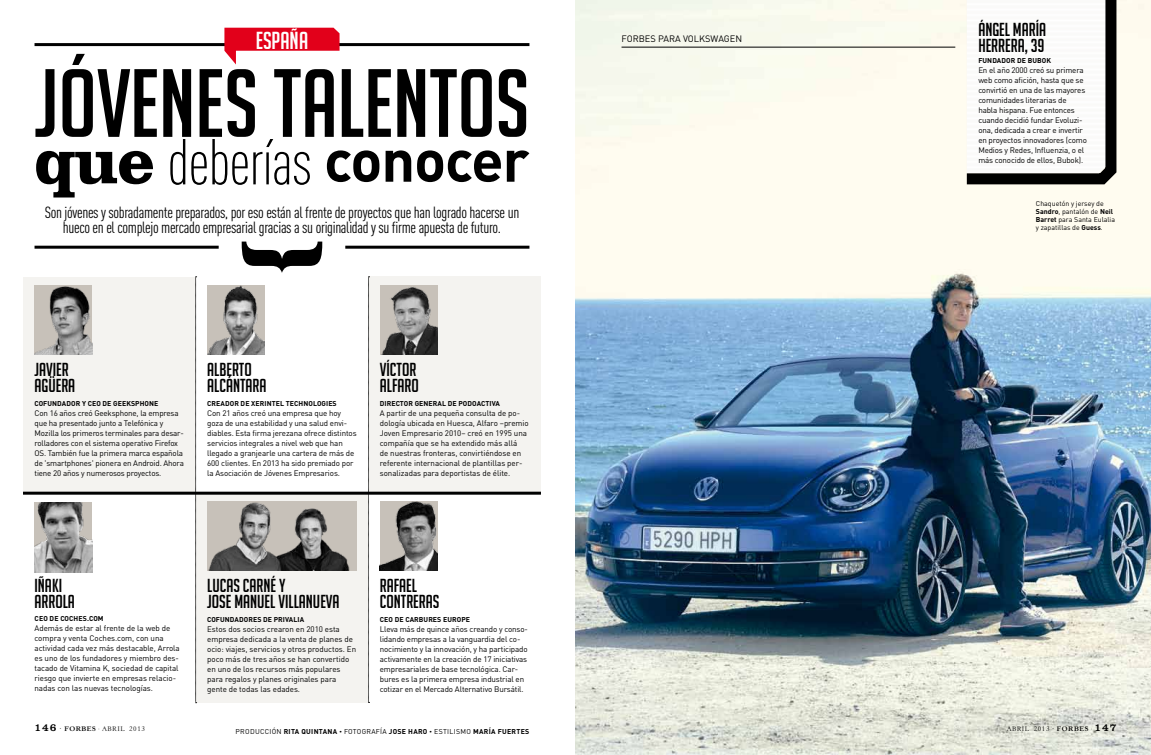
<style>
.page{position:relative;width:1151px;height:755px;background:#fff}
.page>*{position:absolute;margin:0;border:0;box-sizing:border-box;transform-origin:0 0}
.t1{font:94.2px "Big Noodle Titling";color:#000}
.t2{font:300 63.6px "DIN Cond";letter-spacing:-.02em;color:#000}
.t3{font:24px "Big Noodle Titling";color:#fff}
.t4{font:18.3px/16px "Big Noodle Titling";color:#000}
.t5{font:16px/15px "DIN Cond";letter-spacing:-.02em;color:#000;text-align:center}
.t6{font:9.2px "DIN Pro";color:#000}
.t7{font:8px/10px "DIN Pro";letter-spacing:-.015em;color:#000}
.t8{font:700 7px "DIN Pro";letter-spacing:.01em;color:#000}
.t9{font:7px/8px "DIN Pro";color:#000}
.t10{font:7px "DIN Pro";letter-spacing:.04em;color:#000}
.t11{font:700 7px "DIN Pro";letter-spacing:.04em;color:#000}
.t12{font:700 6.5px "Horley Old Style";letter-spacing:.08em;color:#000}
.s1{font-family:"Clarendon";font-weight:700;font-size:67px}
.s2{font-family:"DIN Pro";font-weight:700;font-size:59.2px}
.s3{font-family:"Clarendon";font-weight:400;font-size:11px}
.s4{font-weight:400;font-size:8px}
.s5{font-weight:400;font-size:6px}
.s6{font-weight:400}
.s7{font-weight:400;font-size:7px}
.s8{font-weight:700}
.s9{font-family:"Horley Old Style"}
</style>
<div class="page">
<div style="left:23px;top:276px;width:173px;height:217px;background:#f4f3f0"></div>
<div style="left:196px;top:492px;width:172px;height:210px;background:#f4f3f0"></div>
<div style="left:368px;top:276px;width:173px;height:216px;background:#f4f3f0"></div>
<img style="left:575px;top:0;width:576px;height:754px">
<svg style="left:956px;top:0;width:166px;height:190px"></svg>
<img style="left:35px;top:502px;width:57px;height:69px">
<img style="left:207px;top:285px;width:58px;height:69px">
<img style="left:35px;top:285px;width:57px;height:69px">
<img style="left:207px;top:501px;width:150px;height:69px">
<img style="left:380px;top:285px;width:57px;height:69px">
<img style="left:380px;top:501px;width:57px;height:69px">
<hr style="left:35px;top:245px;width:184px;height:3px;background:#000">
<hr style="left:35px;top:43px;width:494px;height:3px;background:#000">
<hr style="left:345px;top:245px;width:184px;height:3px;background:#000">
<svg style="left:195px;top:276px;width:2px;height:427px"></svg>
<svg style="left:368px;top:276px;width:2px;height:426px"></svg>
<svg style="left:242px;top:241px;width:80px;height:31px"></svg>
<svg style="left:224px;top:28px;width:116px;height:36px"></svg>
<hr style="left:23px;top:491px;width:518px;height:3px;background:#000">
<hr style="left:621px;top:47px;width:334px;height:1px;background:#000">
<h3 class="t3" style="left:256px;top:27px;width:52px">ESPAÑA</h3>
<h1 class="t1" style="left:35px;top:52px;width:496px">JÓVENES TALENTOS</h1>
<h2 class="t2" style="left:35px;top:125px;width:496px"><span class="s1">que</span> deberías <span class="s2">CONOCER</span></h2>
<h3 class="t5" style="left:45px;top:204px;width:476px">Son jóvenes y sobradamente preparados, por eso están al frente de proyectos que han logrado hacerse un hueco en el complejo mercado empresarial gracias a su originalidad y su firme apuesta de futuro.</h3>
<h3 class="t4" style="left:35px;top:361px;width:42px">JAVIER<br>AGÜERA</h3>
<h3 class="t4" style="left:207px;top:361px;width:61px">ALBERTO<br>ALCÁNTARA</h3>
<p class="t8" style="left:35px;top:398px;width:124px">COFUNDADOR Y CEO DE GEEKSPHONE</p>
<p class="t7" style="left:35px;top:407px;width:151px">Con 16 años creó Geeksphone, la empresa que ha presentado junto a Telefónica y Mozilla los primeros terminales para desar&shy;rolladores con el sistema operativo Firefox OS. También fue la primera marca española de 'smartphones' pionera en Android. Ahora tiene 20 años y numerosos proyectos.</p>
<p class="t8" style="left:207px;top:398px;width:131px">CREADOR DE XERINTEL TECHNOLOGIES</p>
<p class="t7" style="left:207px;top:407px;width:151px">Con 21 años creó una empresa que hoy goza de una estabilidad y una salud envi&shy;diables. Esta firma jerezana ofrece distintos servicios integrales a nivel web que han llegado a granjearle una cartera de más de 600 clientes. En 2013 ha sido premiado por la Asociación de Jóvenes Empresarios.</p>
<h3 class="t4" style="left:380px;top:361px;width:41px">VÍCTOR<br>ALFARO</h3>
<p class="t8" style="left:380px;top:398px;width:122px">DIRECTOR GENERAL DE PODOACTIVA</p>
<p class="t7" style="left:380px;top:407px;width:150px">A partir de una pequeña consulta de po&shy;dología ubicada en Huesca, Alfaro –premio Joven Empresario 2010– creó en 1995 una compañía que se ha extendido más allá<br>de nuestras fronteras, convirtiéndose en referente internacional de plantillas per&shy;sonalizadas para deportistas de élite.</p>
<h3 class="t4" style="left:35px;top:577px;width:42px">IÑAKI<br>ARROLA</h3>
<p class="t8" style="left:35px;top:613px;width:31px">CEO DE COC</p>
<p class="t8" style="left:74px;top:613px;width:32px">HES.COM</p>
<p class="t7" style="left:35px;top:622px;width:147px">Además de estar al frente de la web de compra y venta Coches.com, con una actividad cada vez más destacable, Arrola es uno de los fundadores y miembro des&shy;tacado de Vitamina K, sociedad de capital riesgo que invierte en empresas relacio&shy;nadas con las nuevas tecnologías.</p>
<h3 class="t4" style="left:207px;top:577px;width:134px">LUCAS CARNÉ Y<br>JOSE MANUEL VILLANUEVA</h3>
<p class="t8" style="left:207px;top:613px;width:99px">COFUNDADORES DE PRIVALIA</p>
<p class="t7" style="left:207px;top:623px;width:150px">Estos dos socios crearon en 2010 esta empresa dedicada a la venta de planes de ocio: viajes, servicios y otros productos. En poco más de tres años se han convertido en uno de los recursos más populares para regalos y planes originales para gente de todas las edades.</p>
<h3 class="t4" style="left:380px;top:577px;width:61px">RAFAEL<br>CONTRERAS</h3>
<p class="t8" style="left:380px;top:613px;width:91px">CEO DE CARBURES EUROPE</p>
<p class="t7" style="left:380px;top:623px;width:150px">Lleva más de quince años creando y conso&shy;lidando empresas a la vanguardia del co&shy;nocimiento y la innovación, y ha participado activamente en la creación de 17 iniciativas empresariales de base tecnológica. Car&shy;bures es la primera empresa industrial en cotizar en el Mercado Alternativo Bursátil.</p>
<p class="t12" style="left:35px;top:724px;width:112px"><span class="s3">146</span> <span class="s4">·</span> FORBES <span class="s5">·</span> <span class="s6">ABRIL</span> <span class="s7">2013</span></p>
<p class="t10" style="left:236px;top:725px;width:204px">pro ducci ón <span class="s8">RITA QUINTANA</span> <span class="s9">•</span> FOTOGRAFÍA <span class="s8">JOSE HARO</span> <span class="s9">•</span> estilismo</p>
<p class="t11" style="left:473px;top:725px;width:58px">MARÍA FUERTES</p>
<p class="t6" style="left:621px;top:33px;width:120px">FORBES PARA VOLKSWAGEN</p>
<h3 class="t4" style="left:978px;top:22px;width:69px">ÁNGEL MARÍA<br>HERRERA, 39</h3>
<p class="t8" style="left:978px;top:56px;width:74px">FUNDADOR DE BUBOK</p>
<p class="t7" style="left:978px;top:65px;width:110px">En el año 2000 creó su primera web como afición, hasta que se convirtió en una de las mayores comunidades literarias de habla hispana. Fue entonces cuando decidió fundar Evoluzi&shy;ona, dedicada a crear e invertir en proyectos innovadores (como<br>Medios y Redes, Influenzia, o el más conocido de ellos, Bubok).</p>
<p class="t9" style="left:1036px;top:199px;width:81px">Chaquetón y jersey de<br><span class="s8">SANDRO</span>, pantalón de <span class="s8">NEIL<br>BARRET</span> para Santa Eulalia y zapatillas de <span class="s8">GUESS</span>.</p>
<p class="t12" style="left:1007px;top:724px;width:111px"><span class="s6">ABRIL</span> <span class="s7">2013</span> <span class="s4">·</span> FORBES <span class="s5">·</span> <span class="s3">147</span></p>
</div>
